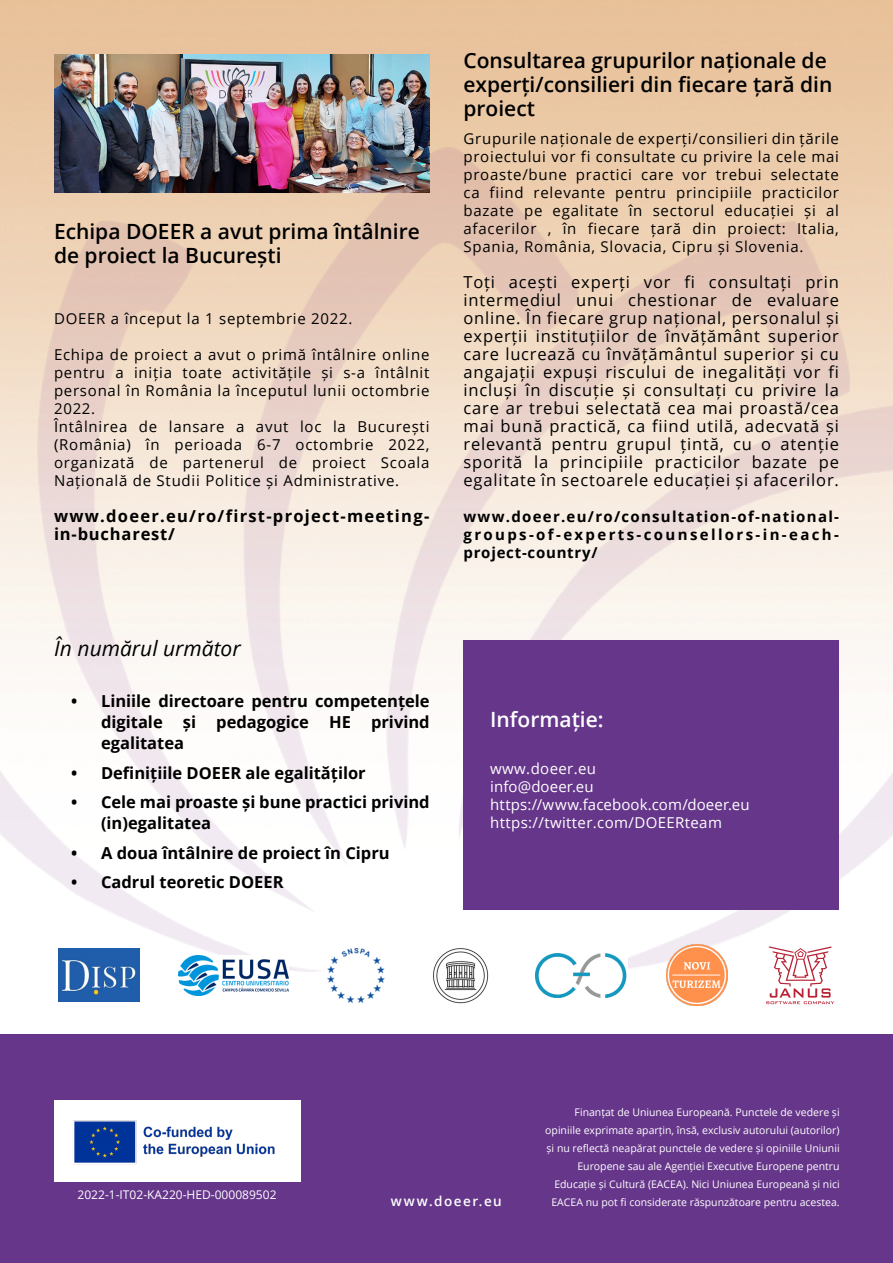
<style>
.page{position:relative;width:893px;height:1263px;background:#fff}
.page>*{position:absolute;margin:0;border:0;box-sizing:border-box;transform-origin:0 0}
.t1{font:600 21px/24px "Open Sans";color:#000}
.t2{font:italic 21px "Open Sans";color:#000}
.t3{font:600 21px "Open Sans";color:#fff}
.t4{font:16.5px/18px "Open Sans";letter-spacing:.05em;color:#000;text-align:justify}
.t5{font:700 16.5px/21px "Open Sans";color:#000;text-align:justify}
.t6{font:700 16.5px/18px "Open Sans";letter-spacing:.075em;color:#000}
.t7{font:15px/18px "Open Sans";letter-spacing:.05em;color:#000}
.t8{font:700 15px/18px "Open Sans";letter-spacing:.16em;color:#000;text-align:justify}
.t9{font:15px/18px "Open Sans";letter-spacing:.025em;color:#fff}
.t10{font:600 13.5px "Open Sans";letter-spacing:.115em;color:#fff}
.t11{font:12px "Open Sans";color:#fff}
.t12{font:10.5px/18px "Open Sans";color:#fff;text-align:right}
</style>
<div class="page">
<img style="left:0;top:0;width:893px;height:148px">
<img style="left:0;top:148px;width:893px;height:824px">
<div style="left:0;top:1034px;width:893px;height:229px;background:#66368a"></div>
<div style="left:54px;top:1100px;width:246px;height:82px;background:#fff"></div>
<img style="left:73px;top:1120px;width:202px;height:44px">
<img style="left:54px;top:54px;width:375px;height:139px">
<div style="left:463px;top:640px;width:376px;height:270px;background:#66368a"></div>
<svg style="left:766px;top:946px;width:68px;height:58px"></svg>
<img style="left:536px;top:953px;width:91px;height:44px">
<img style="left:59px;top:949px;width:81px;height:53px">
<img style="left:328px;top:948px;width:58px;height:54px">
<img style="left:666px;top:945px;width:61px;height:61px">
<img style="left:179px;top:955px;width:110px;height:40px">
<img style="left:425px;top:939px;width:72px;height:65px">
<h1 class="t1" style="left:54px;top:219px;width:367px">Echipa DOEER a avut prima întâlnire de proiect la București</h1>
<p class="t7" style="left:54px;top:309px;width:300px">DOEER a început la 1 septembrie 2022.</p>
<p class="t7" style="left:54px;top:345px;width:377px">Echipa de proiect a avut o primă întâlnire online pentru a iniția toate activitățile și s-a întâlnit personal în România la începutul lunii octombrie 2022.<br>Întâlnirea de lansare a avut loc la București (România) în perioada 6-7 octombrie 2022, organizată de partenerul de proiect Scoala Națională de Studii Politice și Administrative.</p>
<p class="t6" style="left:54px;top:507px;width:377px">www.doeer.eu/ro/first-project-meeting&shy;in-bucharest/</p>
<h1 class="t2" style="left:54px;top:634px;width:188px">În numărul următor</h1>
<p class="t5" style="left:101px;top:690px;width:330px;text-indent:-30px">• Liniile directoare pentru competențele digitale și pedagogice HE privind egalitatea</p>
<p class="t5" style="left:71px;top:762px;width:296px">• Definițiile DOEER ale egalităților</p>
<p class="t5" style="left:101px;top:791px;width:330px;text-indent:-30px">• Cele mai proaste și bune practici privind (in)egalitatea</p>
<p class="t5" style="left:71px;top:842px;width:320px">• A doua întâlnire de proiect în Cipru</p>
<p class="t5" style="left:71px;top:871px;width:214px">• Cadrul teoretic DOEER</p>
<h1 class="t1" style="left:463px;top:48px;width:370px">Consultarea grupurilor naționale de experți/consilieri din fiecare țară din proiect</h1>
<p class="t7" style="left:463px;top:129px;width:377px;text-align:justify">Grupurile naționale de experți/consilieri din țările proiectului vor fi consultate cu privire la cele mai proaste/bune practici care vor trebui selectate ca fiind relevante pentru principiile practicilor bazate pe egalitate în sectorul educației și al afacerilor , în fiecare țară din proiect: Italia, Spania, România, Slovacia, Cipru și Slovenia.</p>
<p class="t4" style="left:463px;top:273px;width:377px">Toți acești experți vor fi consultați prin intermediul unui chestionar de evaluare online. În fiecare grup național, personalul și experții instituțiilor de învățământ superior care lucrează cu învățământul superior și cu angajații expuși riscului de inegalități vor fi incluși în discuție și consultați cu privire la care ar trebui selectată cea mai proastă/cea mai bună practică, ca fiind utilă, adecvată și relevantă pentru grupul țintă, cu o atenție sporită la principiile practicilor bazate pe egalitate în sectoarele educației și afacerilor.</p>
<p class="t8" style="left:463px;top:507px;width:377px">www.doeer.eu/ro/consultation-of-national&shy;groups-of-experts-counsellors-in-each&shy;project-country/</p>
<h1 class="t3" style="left:490px;top:705px;width:115px">Informație:</h1>
<p class="t9" style="left:490px;top:759px;width:261px">www.doeer.eu<br>info@doeer.eu https://www.facebook.com/doeer.eu https://twitter.com/DOEERteam</p>
<p class="t11" style="left:78px;top:1186px;width:200px">2022-1-IT02-KA220-HED-000089502</p>
<p class="t12" style="left:545px;top:1103px;width:296px">Finanțat de Uniunea Europeană. Punctele de vedere și opiniile exprimate aparțin, însă, exclusiv autorului (autorilor) și nu reflectă neapărat punctele de vedere și opiniile Uniunii Europene sau ale Agenției Executive Europene pentru Educație și Cultură (EACEA). Nici Uniunea Europeană și nici</p>
<p class="t10" style="left:391px;top:1192px;width:113px">www.doeer.eu</p>
<p class="t12" style="left:551px;top:1193px;width:290px">EACEA nu pot fi considerate răspunzătoare pentru acestea.</p>
</div>
